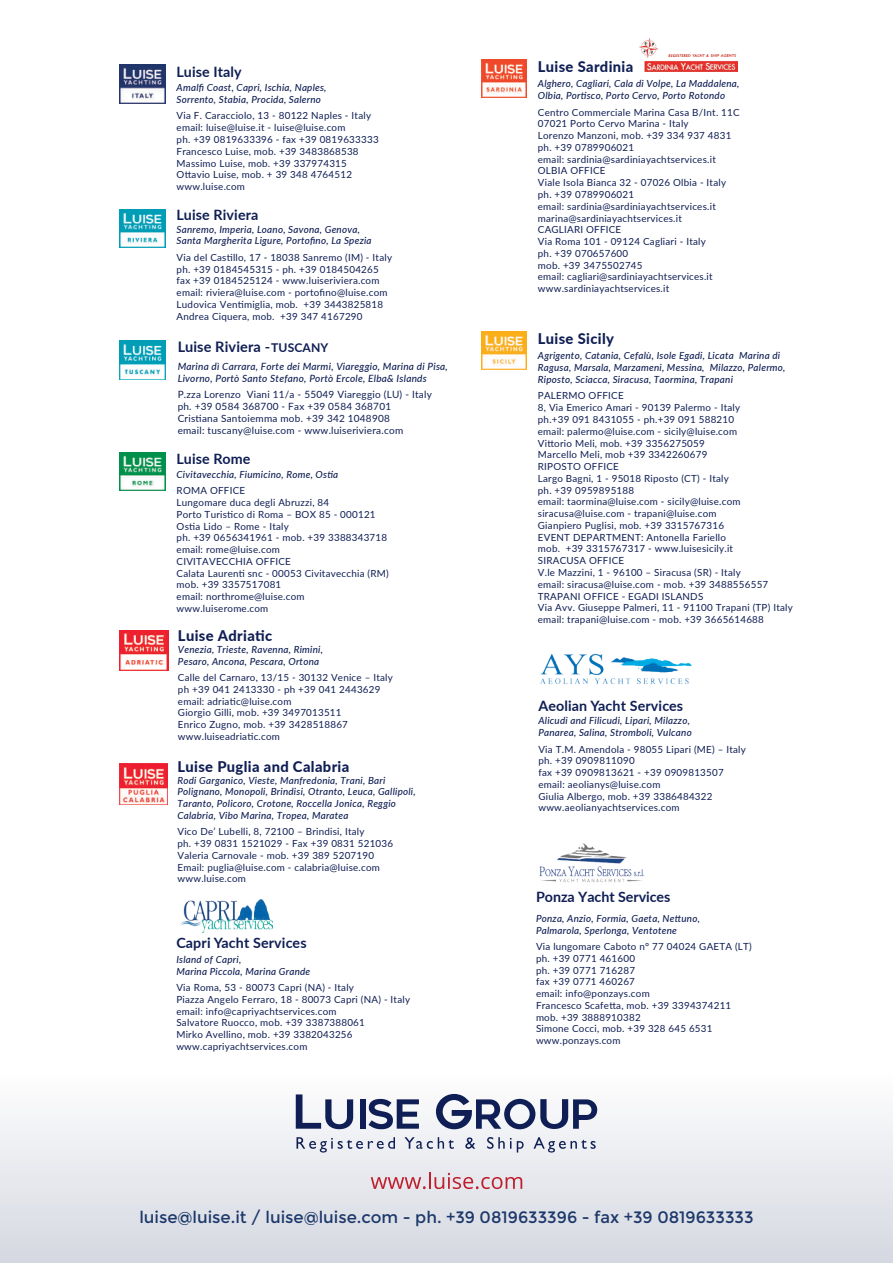
<style>
.page{position:relative;width:893px;height:1263px;background:#fff}
.page>*{position:absolute;margin:0;border:0;box-sizing:border-box;transform-origin:0 0}
.t1{font:16.5px "Montserrat";color:#1c386a}
.t2{font:800 14.7px "Lato";letter-spacing:.025em;color:#0f1e54}
.t3{font:700 14.55px "Lato";letter-spacing:.01em;color:#0f1e54}
.t4{font:700 14.25px "Lato";letter-spacing:.01em;color:#0f1e54}
.t5{font:10.05px/12px "Lato";letter-spacing:.025em;color:#0f1e54}
.t6{font:italic 500 10.05px/12px "Lato";letter-spacing:.025em;color:#0f1e54}
.t7{font:9.75px/11.7px "Lato";letter-spacing:.025em;color:#0f1e54}
.t8{font:italic 500 9.75px/11.7px "Lato";letter-spacing:.025em;color:#0f1e54}
.s1{font-size:12.15px}
</style>
<div class="page">
<img style="left:120px;top:65px;width:45px;height:38px">
<img style="left:481px;top:59px;width:46px;height:39px">
<img style="left:120px;top:452px;width:45px;height:39px">
<img style="left:120px;top:209px;width:45px;height:39px">
<img style="left:481px;top:331px;width:46px;height:39px">
<img style="left:120px;top:630px;width:49px;height:40px">
<img style="left:120px;top:763px;width:48px;height:41px">
<img style="left:120px;top:341px;width:46px;height:39px">
<img style="left:540px;top:653px;width:152px;height:31px">
<img style="left:539px;top:843px;width:106px;height:40px">
<img style="left:181px;top:900px;width:91px;height:32px">
<div style="left:0;top:1071px;width:893px;height:192px;background:linear-gradient(to bottom,#fefefe,#d5d8e1)"></div>
<svg style="left:371px;top:1172px;width:151px;height:17px;background:#ddb8bf"></svg>
<svg style="left:296px;top:1094px;width:57px;height:35px"></svg>
<div style="left:360px;top:1099px;width:5px;height:30px;background:#0f1e54"></div>
<svg style="left:368px;top:1099px;width:51px;height:30px"></svg>
<svg style="left:436px;top:1094px;width:161px;height:35px"></svg>
<svg style="left:296px;top:1137px;width:99px;height:15px"></svg>
<svg style="left:404px;top:1137px;width:50px;height:12px"></svg>
<svg style="left:465px;top:1137px;width:10px;height:12px"></svg>
<svg style="left:487px;top:1137px;width:37px;height:15px"></svg>
<svg style="left:533px;top:1137px;width:63px;height:15px"></svg>
<img style="left:639px;top:38px;width:98px;height:33px">
<h3 class="t4" style="left:177px;top:61px;width:67px">Luise Italy</h3>
<p class="t8" style="left:177px;top:81px;width:151px">Amalfi Coast, Capri, Ischia, Naples,<br>Sorrento, Stabia, Procida, Salerno</p>
<p class="t7" style="left:177px;top:110px;width:204px">Via F. Caracciolo, 13 - 80122 Naples - Italy email: luise@luise.it - luise@luise.com<br>ph. +39 0819633396 - fax +39 0819633333<br>Francesco Luise, mob. +39 3483868538<br>Massimo Luise, mob. +39 337974315<br>Ottavio Luise, mob. + 39 348 4764512 www.luise.com</p>
<h3 class="t4" style="left:177px;top:205px;width:83px">Luise Riviera</h3>
<p class="t8" style="left:177px;top:223px;width:197px">Sanremo, Imperia, Loano, Savona, Genova,<br>Santa Margherita Ligure, Portofino, La Spezia</p>
<p class="t7" style="left:177px;top:251px;width:217px">Via del Castillo, 17 - 18038 Sanremo (IM) - Italy ph. +39 0184545315 - ph. +39 0184504265 fax +39 0184525124 - www.luiseriviera.com email: riviera@luise.com - portofino@luise.com Ludovica Ventimiglia, mob. +39 3443825818<br>Andrea Ciquera, mob. +39 347 4167290</p>
<h3 class="t3" style="left:178px;top:336px;width:152px">Luise Riviera -<span class="s1">TUSCANY</span></h3>
<p class="t6" style="left:178px;top:359px;width:272px">Marina dì Carrara, Forte dei Marmi, Viareggio, Marina di Pisa,<br>Livorno, Portò Santo Stefano, Portò Ercole, Elba&amp; Islands</p>
<p class="t5" style="left:178px;top:388px;width:256px">P.zza Lorenzo Viani 11/a - 55049 Viareggio (LU) - Italy ph. +39 0584 368700 - Fax +39 0584 368701<br>Cristiana Santoiemma mob. +39 342 1048908<br>email: tuscany@luise.com - www.luiseriviera.com</p>
<h3 class="t4" style="left:177px;top:449px;width:75px">Luise Rome</h3>
<p class="t8" style="left:177px;top:468px;width:163px">Civitavecchia, Fiumicino, Rome, Ostia</p>
<p class="t7" style="left:177px;top:484px;width:214px">ROMA OFFICE<br>Lungomare duca degli Abruzzi, 84<br>Porto Turistico di Roma – BOX 85 - 000121<br>Ostia Lido – Rome - Italy<br>ph. +39 0656341961 - mob. +39 3388343718 email: rome@luise.com<br>CIVITAVECCHIA OFFICE<br>Calata Laurenti snc - 00053 Civitavecchia (RM) mob. +39 3357517081<br>email: northrome@luise.com www.luiserome.com</p>
<h2 class="t2" style="left:178px;top:625px;width:96px">Luise Adriatic</h2>
<p class="t8" style="left:178px;top:643px;width:147px">Venezia, Trieste, Ravenna, Rimini,<br>Pesaro, Ancona, Pescara, Ortona</p>
<p class="t7" style="left:178px;top:671px;width:216px">Calle del Carnaro, 13/15 - 30132 Venice – Italy ph +39 041 2413330 - ph +39 041 2443629 email: adriatic@luise.com<br>Giorgio Gilli, mob. +39 3497013511<br>Enrico Zugno, mob. +39 3428518867 www.luiseadriatic.com</p>
<h2 class="t2" style="left:178px;top:755px;width:173px">Luise Puglia and Calabria</h2>
<p class="t8" style="left:178px;top:774px;width:240px">Rodi Garganico, Vieste, Manfredonia, Trani, Bari Polignano, Monopoli, Brindisi, Otranto, Leuca, Gallipoli, Taranto, Policoro, Crotone, Roccella Jonica, Reggio Calabria, Vibo Marina, Tropea, Maratea</p>
<p class="t7" style="left:178px;top:825px;width:217px">Vico De’ Lubelli, 8, 72100 – Brindisi, Italy<br>ph. +39 0831 1521029 - Fax +39 0831 521036<br>Valeria Carnovale - mob. +39 389 5207190<br>Email: puglia@luise.com - calabria@luise.com www.luise.com</p>
<h3 class="t4" style="left:176px;top:932px;width:132px">Capri Yacht Services</h3>
<p class="t8" style="left:176px;top:953px;width:135px">Island of Capri,<br>Marina Piccola, Marina Grande</p>
<p class="t7" style="left:176px;top:981px;width:235px">Via Roma, 53 - 80073 Capri (NA) - Italy<br>Piazza Angelo Ferraro, 18 - 80073 Capri (NA) - Italy email: info@capriyachtservices.com<br>Salvatore Ruocco, mob. +39 3387388061<br>Mirko Avellino, mob. +39 3382043256 www.capriyachtservices.com</p>
<h2 class="t2" style="left:538px;top:55px;width:97px">Luise Sardinia</h2>
<p class="t8" style="left:538px;top:78px;width:203px">Alghero, Cagliari, Cala di Volpe, La Maddalena,<br>Olbia, Portisco, Porto Cervo, Porto Rotondo</p>
<p class="t7" style="left:538px;top:106px;width:203px">Centro Commerciale Marina Casa B/Int. 11C<br>07021 Porto Cervo Marina - Italy<br>Lorenzo Manzoni, mob. +39 334 937 4831 ph. +39 0789906021<br>email: sardinia@sardiniayachtservices.it<br>OLBIA OFFICE<br>Viale Isola Bianca 32 - 07026 Olbia - Italy ph. +39 0789906021<br>email: sardinia@sardiniayachtservices.it marina@sardiniayachtservices.it<br>CAGLIARI OFFICE<br>Via Roma 101 - 09124 Cagliari - Italy<br>ph. +39 070657600<br>mob. +39 3475502745<br>email: cagliari@sardiniayachtservices.it www.sardiniayachtservices.it</p>
<h2 class="t2" style="left:538px;top:327px;width:78px">Luise Sicily</h2>
<p class="t8" style="left:538px;top:350px;width:249px">Agrigento, Catania, Cefalù, Isole Egadi, Licata Marina di<br>Ragusa, Marsala, Marzameni, Messina, Milazzo, Palermo,<br>Riposto, Sciacca, Siracusa, Taormina, Trapani</p>
<p class="t7" style="left:538px;top:390px;width:256px">PALERMO OFFICE<br>8, Via Emerico Amari - 90139 Palermo - Italy<br>ph.+39 091 8431055 - ph.+39 091 588210<br>email: palermo@luise.com - sicily@luise.com<br>Vittorio Meli, mob. +39 3356275059<br>Marcello Meli, mob +39 3342260679<br>RIPOSTO OFFICE<br>Largo Bagni, 1 - 95018 Riposto (CT) - Italy<br>ph. +39 0959895188<br>email: taormina@luise.com - sicily@luise.com siracusa@luise.com - trapani@luise.com<br>Gianpiero Puglisi, mob. +39 3315767316<br>EVENT DEPARTMENT: Antonella Fariello<br>mob. +39 3315767317 - www.luisesicily.it<br>SIRACUSA OFFICE<br>V.le Mazzini, 1 - 96100 – Siracusa (SR) - Italy<br>email: siracusa@luise.com - mob. +39 3488556557<br>TRAPANI OFFICE - EGADI ISLANDS<br>Via Avv. Giuseppe Palmeri, 11 - 91100 Trapani (TP) Italy email: trapani@luise.com - mob. +39 3665614688</p>
<h3 class="t4" style="left:538px;top:696px;width:146px">Aeolian Yacht Services</h3>
<p class="t8" style="left:538px;top:715px;width:155px">Alicudi and Filicudi, Lipari, Milazzo,<br>Panarea, Salina, Stromboli, Vulcano</p>
<p class="t7" style="left:538px;top:743px;width:209px">Via T.M. Amendola - 98055 Lipari (ME) – Italy ph. +39 0909811090<br>fax +39 0909813621 - +39 0909813507 email: aeolianys@luise.com<br>Giulia Albergo, mob. +39 3386484322 www.aeolianyachtservices.com</p>
<h3 class="t4" style="left:536px;top:886px;width:136px">Ponza Yacht Services</h3>
<p class="t8" style="left:536px;top:912px;width:165px">Ponza, Anzio, Formia, Gaeta, Nettuno,<br>Palmarola, Sperlonga, Ventotene</p>
<p class="t7" style="left:536px;top:940px;width:217px">Via lungomare Caboto n° 77 04024 GAETA (LT) ph. +39 0771 461600<br>ph. +39 0771 716287<br>fax +39 0771 460267<br>email: info@ponzays.com<br>Francesco Scafetta, mob. +39 3394374211 mob. +39 3888910382<br>Simone Cocci, mob. +39 328 645 6531 www.ponzays.com</p>
<h1 class="t1" style="left:139px;top:1207px;width:616px">luise@luise.it / luise@luise.com - ph. +39 0819633396 - fax +39 0819633333</h1>
</div>
